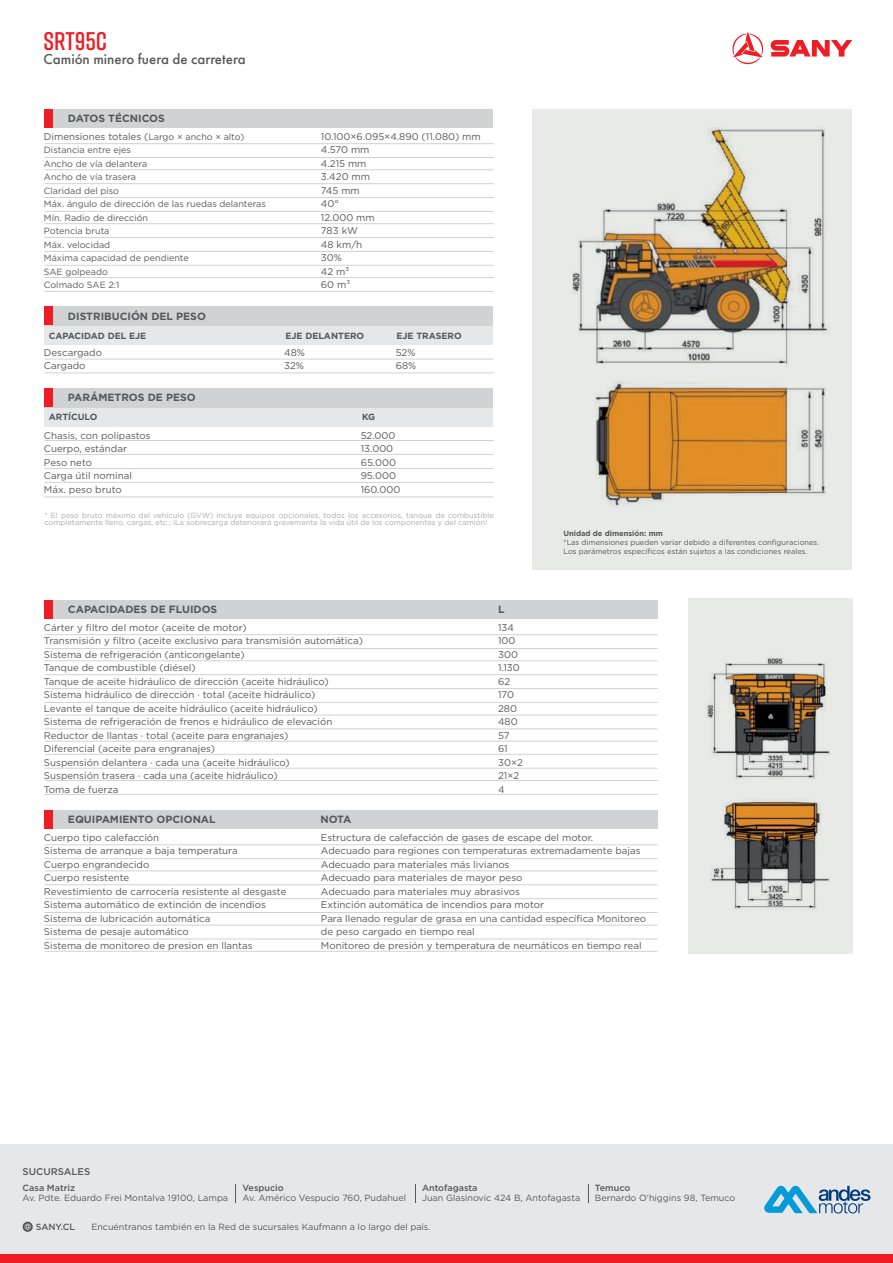
<style>
.page{position:relative;width:893px;height:1263px;background:#fff}
.page>*{position:absolute;margin:0;border:0;box-sizing:border-box;transform-origin:0 0}
.t1{font:600 25.5px "Rift";color:#ee1d23}
.t2{font:500 15px "Futura PT";color:#57585a}
.t3{font:700 10.5px "Gotham";color:#57585a}
.t4{font:9.75px/13.5px "Gotham";color:#57585a}
.t5{font:500 9.75px "Gotham";color:#57585a}
.t6{font:9px/13.5px "Gotham";color:#57585a}
.t7{font:700 9px "Gotham";color:#57585a}
.t8{font:500 9px "Gotham";color:#57585a}
.t9{font:7.5px/7.5px "Gotham";color:#a8a9ad}
.t10{font:7.5px/9px "Gotham";color:#57585a}
.t11{font:700 7.5px "Gotham";color:#57585a}
.s1{font-size:9px}
</style>
<div class="page">
<div style="left:44px;top:810px;width:614px;height:19px;background:#d1d2d4"></div>
<div style="left:44px;top:810px;width:9px;height:19px;background:#ee1d23"></div>
<hr style="left:44px;top:844px;width:614px;height:1px;background:#d1d2d4">
<hr style="left:44px;top:858px;width:614px;height:1px;background:#d1d2d4">
<hr style="left:44px;top:871px;width:614px;height:1px;background:#d1d2d4">
<hr style="left:44px;top:884px;width:614px;height:1px;background:#d1d2d4">
<hr style="left:44px;top:898px;width:614px;height:1px;background:#d1d2d4">
<hr style="left:44px;top:912px;width:614px;height:1px;background:#d1d2d4">
<hr style="left:44px;top:925px;width:614px;height:1px;background:#d1d2d4">
<hr style="left:44px;top:939px;width:614px;height:1px;background:#d1d2d4">
<hr style="left:44px;top:951px;width:614px;height:1px;background:#d1d2d4">
<div style="left:44px;top:600px;width:614px;height:19px;background:#d1d2d4"></div>
<div style="left:44px;top:600px;width:9px;height:19px;background:#ee1d23"></div>
<hr style="left:44px;top:634px;width:614px;height:1px;background:#d1d2d4">
<hr style="left:44px;top:648px;width:614px;height:1px;background:#d1d2d4">
<hr style="left:44px;top:660px;width:614px;height:1px;background:#d1d2d4">
<hr style="left:44px;top:674px;width:614px;height:1px;background:#d1d2d4">
<hr style="left:44px;top:688px;width:614px;height:1px;background:#d1d2d4">
<hr style="left:44px;top:702px;width:614px;height:1px;background:#d1d2d4">
<hr style="left:44px;top:754px;width:614px;height:1px;background:#d1d2d4">
<hr style="left:44px;top:768px;width:614px;height:1px;background:#d1d2d4">
<hr style="left:44px;top:780px;width:614px;height:1px;background:#d1d2d4">
<hr style="left:44px;top:794px;width:614px;height:1px;background:#d1d2d4">
<hr style="left:44px;top:715px;width:614px;height:1px;background:#d1d2d4">
<hr style="left:44px;top:729px;width:614px;height:1px;background:#d1d2d4">
<hr style="left:44px;top:741px;width:614px;height:1px;background:#d1d2d4">
<div style="left:44px;top:109px;width:449px;height:19px;background:#d1d2d4"></div>
<div style="left:44px;top:109px;width:9px;height:19px;background:#ee1d23"></div>
<hr style="left:44px;top:143px;width:450px;height:1px;background:#d1d2d4">
<hr style="left:44px;top:157px;width:450px;height:1px;background:#d1d2d4">
<hr style="left:44px;top:170px;width:450px;height:1px;background:#d1d2d4">
<hr style="left:44px;top:183px;width:450px;height:1px;background:#d1d2d4">
<hr style="left:44px;top:197px;width:450px;height:1px;background:#d1d2d4">
<hr style="left:44px;top:211px;width:450px;height:1px;background:#d1d2d4">
<hr style="left:44px;top:223px;width:450px;height:1px;background:#d1d2d4">
<hr style="left:44px;top:237px;width:450px;height:1px;background:#d1d2d4">
<hr style="left:44px;top:251px;width:450px;height:1px;background:#d1d2d4">
<hr style="left:44px;top:265px;width:450px;height:1px;background:#d1d2d4">
<hr style="left:44px;top:277px;width:450px;height:1px;background:#d1d2d4">
<hr style="left:44px;top:291px;width:450px;height:1px;background:#d1d2d4">
<div style="left:44px;top:306px;width:449px;height:39px;background:#e6e7e9"></div>
<div style="left:44px;top:306px;width:449px;height:20px;background:#d1d2d4"></div>
<div style="left:44px;top:306px;width:9px;height:19px;background:#ee1d23"></div>
<hr style="left:44px;top:359px;width:450px;height:1px;background:#d1d2d4">
<hr style="left:44px;top:373px;width:450px;height:1px;background:#d1d2d4">
<div style="left:44px;top:388px;width:449px;height:38px;background:#e6e7e9"></div>
<div style="left:44px;top:388px;width:449px;height:19px;background:#d1d2d4"></div>
<div style="left:44px;top:388px;width:9px;height:19px;background:#ee1d23"></div>
<hr style="left:44px;top:440px;width:450px;height:1px;background:#d1d2d4">
<hr style="left:44px;top:454px;width:450px;height:1px;background:#d1d2d4">
<hr style="left:44px;top:468px;width:450px;height:1px;background:#d1d2d4">
<hr style="left:44px;top:482px;width:450px;height:1px;background:#d1d2d4">
<hr style="left:44px;top:497px;width:450px;height:1px;background:#d1d2d4">
<div style="left:533px;top:109px;width:319px;height:461px;background:#e8eae8"></div>
<img style="left:572px;top:127px;width:258px;height:381px">
<div style="left:0;top:1144px;width:893px;height:119px;background:#e6e7e9"></div>
<svg style="left:23px;top:1221px;width:10px;height:11px"></svg>
<svg style="left:235px;top:1184px;width:1px;height:19px"></svg>
<svg style="left:415px;top:1184px;width:1px;height:18px"></svg>
<svg style="left:588px;top:1184px;width:1px;height:18px"></svg>
<svg style="left:764px;top:1186px;width:106px;height:27px"></svg>
<div style="left:0;top:1255px;width:893px;height:8px;background:#ee1d23"></div>
<svg style="left:732px;top:32px;width:32px;height:32px"></svg>
<svg style="left:771px;top:40px;width:81px;height:17px"></svg>
<div style="left:688px;top:599px;width:164px;height:355px;background:#e8eae8"></div>
<img style="left:705px;top:658px;width:126px;height:252px">
<h1 class="t1" style="left:44px;top:23px;width:65px">SRT95C</h1>
<h2 class="t2" style="left:44px;top:50px;width:204px">Camión minero fuera de carretera</h2>
<p class="t3" style="left:68px;top:112px;width:98px">DATOS TÉCNICOS</p>
<p class="t4" style="left:44px;top:129px;width:202px">Dimensiones totales (<span class="s1">Largo × ancho × alto)</span></p>
<p class="t6" style="left:44px;top:143px;width:223px">Distancia entre ejes<br>Ancho de vía delantera<br>Ancho de vía trasera<br>Claridad del piso<br>Máx. ángulo de dirección de las ruedas delanteras<br>Mín. Radio de dirección<br>Potencia bruta<br>Máx. velocidad<br>Máxima capacidad de pendiente<br>SAE golpeado<br>Colmado SAE 2:1</p>
<p class="t4" style="left:321px;top:129px;width:161px">10.100×6.095×4.890 (11.080) mm<br>4.570 mm<br>4.215 mm<br>3.420 mm<br>745 mm<br>40°<br>12.000 mm<br>783 kW<br>48 km/h<br>30%<br>42 m3<br>60 m3</p>
<p class="t3" style="left:68px;top:309px;width:139px">DISTRIBUCIÓN DEL PESO</p>
<p class="t7" style="left:49px;top:330px;width:99px">CAPACIDAD DEL EJE</p>
<p class="t7" style="left:285px;top:330px;width:80px">EJE DELANTERO</p>
<p class="t7" style="left:397px;top:330px;width:67px">EJE TRASERO</p>
<p class="t4" style="left:44px;top:345px;width:60px">Descargado<br>Cargado</p>
<p class="t4" style="left:284px;top:345px;width:22px">48%<br>32%</p>
<p class="t4" style="left:396px;top:345px;width:22px">52%<br>68%</p>
<p class="t3" style="left:68px;top:390px;width:129px">PARÁMETROS DE PESO</p>
<p class="t7" style="left:49px;top:411px;width:50px">ARTÍCULO</p>
<p class="t7" style="left:362px;top:411px;width:15px">KG</p>
<p class="t4" style="left:44px;top:428px;width:108px">Chasis, con polipastos<br>Cuerpo, estándar<br>Peso neto<br>Carga útil nominal<br>Máx. peso bruto</p>
<p class="t4" style="left:361px;top:428px;width:41px">52.000<br>13.000<br>65.000<br>95.000<br>160.000</p>
<p class="t9" style="left:44px;top:511px;width:451px">* El peso bruto máximo del vehículo (GVW) incluye equipos opcionales, todos los accesorios, tanque de combustible completamente lleno, cargas, etc.; ¡La sobrecarga deteriorará gravemente la vida útil de los componentes y del camión!</p>
<p class="t3" style="left:68px;top:603px;width:151px">CAPACIDADES DE FLUIDOS</p>
<p class="t3" style="left:498px;top:602px;width:8px">L</p>
<p class="t4" style="left:44px;top:620px;width:320px">Cárter y filtro del motor (aceite de motor)<br>Transmisión y filtro (aceite exclusivo para transmisión automática)<br>Sistema de refrigeración (anticongelante)<br>Tanque de combustible (diésel)<br>Tanque de aceite hidráulico de dirección (aceite hidráulico)<br>Sistema hidráulico de dirección · total (aceite hidráulico)<br>Levante el tanque de aceite hidráulico (aceite hidráulico)<br>Sistema de refrigeración de frenos e hidráulico de elevación Reductor de llantas · total (aceite para engranajes)<br>Diferencial (aceite para engranajes)<br>Suspensión delantera · cada una (aceite hidráulico)<br>Suspensión trasera · cada una (aceite hidráulico)<br>Toma de fuerza</p>
<p class="t4" style="left:498px;top:620px;width:26px">134<br>100<br>300<br>1.130<br>62<br>170<br>280<br>480<br>57<br>61<br>30×2<br>21×2<br>4</p>
<p class="t11" style="left:563px;top:528px;width:101px">Unidad de dimensión: mm</p>
<p class="t10" style="left:563px;top:537px;width:257px">*Las dimensiones pueden variar debido a diferentes configuraciones.<br>Los parámetros específicos están sujetos a las condiciones reales.</p>
<p class="t3" style="left:68px;top:813px;width:149px">EQUIPAMIENTO OPCIONAL</p>
<p class="t3" style="left:320px;top:812px;width:33px">NOTA</p>
<p class="t4" style="left:44px;top:830px;width:244px">Cuerpo tipo calefacción<br>Sistema de arranque a baja temperatura<br>Cuerpo engrandecido<br>Cuerpo resistente<br>Revestimiento de carrocería resistente al desgaste Sistema automático de extinción de incendios Sistema de lubricación automática<br>Sistema de pesaje automático<br>Sistema de monitoreo de presion en llantas</p>
<p class="t4" style="left:321px;top:830px;width:327px">Estructura de calefacción de gases de escape del motor.<br>Adecuado para regiones con temperaturas extremadamente bajas Adecuado para materiales más livianos<br>Adecuado para materiales de mayor peso<br>Adecuado para materiales muy abrasivos<br>Extinción automática de incendios para motor<br>Para llenado regular de grasa en una cantidad específica Monitoreo de peso cargado en tiempo real<br>Monitoreo de presión y temperatura de neumáticos en tiempo real</p>
<p class="t5" style="left:23px;top:1165px;width:69px">SUCURSALES</p>
<p class="t8" style="left:23px;top:1181px;width:54px">Casa Matriz</p>
<p class="t6" style="left:23px;top:1191px;width:207px">Av. Pdte. Eduardo Frei Montalva 19100, Lampa</p>
<p class="t8" style="left:242px;top:1181px;width:43px">Vespucio</p>
<p class="t6" style="left:242px;top:1191px;width:165px">Av. Américo Vespucio 760, Pudahuel</p>
<p class="t8" style="left:422px;top:1181px;width:57px">Antofagasta</p>
<p class="t6" style="left:422px;top:1191px;width:160px">Juan Glasinovic 424 B, Antofagasta</p>
<p class="t8" style="left:36px;top:1221px;width:41px">SANY.CL</p>
<p class="t6" style="left:91px;top:1220px;width:341px">Encuéntranos también en la Red de sucursales Kaufmann a lo largo del país.</p>
<p class="t8" style="left:595px;top:1181px;width:37px">Temuco</p>
<p class="t6" style="left:595px;top:1191px;width:142px">Bernardo O'higgins 98, Temuco</p>
</div>
